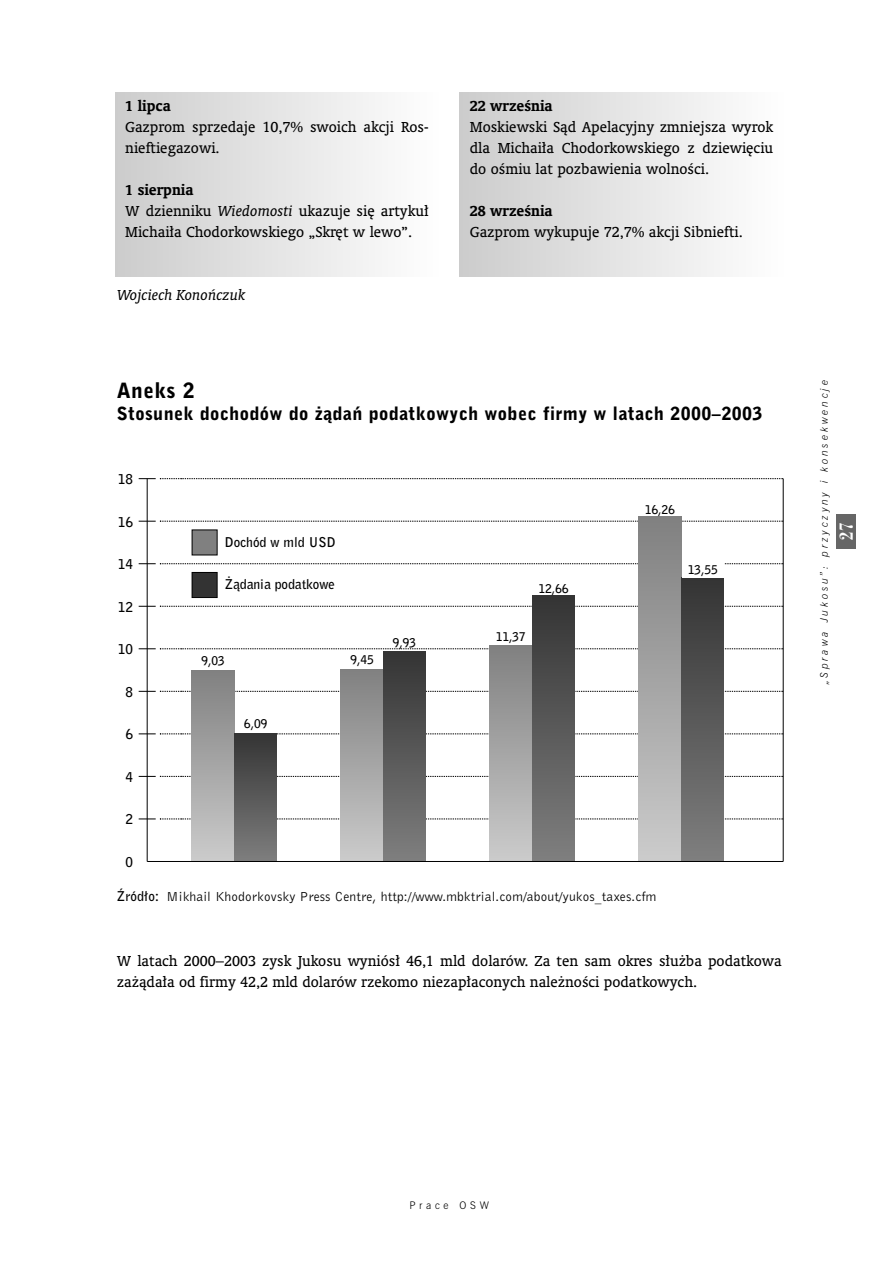
<style>
.page{position:relative;width:893px;height:1262px;background:#fff}
.page>*{position:absolute;margin:0;border:0;box-sizing:border-box;transform-origin:0 0}
.t1{font:900 21px "Bell Gothic PL";letter-spacing:.02em;color:#000}
.t2{font:700 condensed 21px "Bodoni PL";color:#fff}
.t3{font:900 18px "Bell Gothic PL";letter-spacing:.02em;color:#000}
.t4{font:16.5px/21px "Oranda PL";color:#000}
.t5{font:700 16.5px "Oranda PL";color:#000}
.t6{font:italic 16.5px "Oranda PL";color:#000}
.t7{font:13.5px "Bell Gothic PL";letter-spacing:.01em;color:#000}
.t8{font:700 13.5px "Bell Gothic PL";color:#000}
.t9{font:700 12px "Bell Gothic PL";color:#000}
.t10{font:italic 300 10.5px "News Gothic PL";letter-spacing:.26em;color:#000}
.t11{font:300 10.5px "News Gothic PL";letter-spacing:.355em;color:#000}
.s1{font-weight:700}
.s2{font-style:italic}
</style>
<div class="page">
<div style="left:115px;top:92px;width:323px;height:185px;background:linear-gradient(to right,#ccc,#fefefe)"></div>
<div style="left:460px;top:92px;width:323px;height:185px;background:linear-gradient(to right,#ccc,#fefefe)"></div>
<div style="left:836px;top:514px;width:19px;height:34px;background:#666"></div>
<div style="left:192px;top:670px;width:42px;height:191px;background:linear-gradient(to bottom,#818181,#cbcbcb)"></div>
<div style="left:234px;top:733px;width:43px;height:128px;background:linear-gradient(to bottom,#343434,#7d7d7d)"></div>
<hr style="left:147px;top:478px;width:1px;height:383px;background:#000">
<hr style="left:783px;top:478px;width:1px;height:383px;background:#000">
<svg style="left:139px;top:606px;width:644px;height:1px"></svg>
<svg style="left:139px;top:563px;width:644px;height:1px"></svg>
<svg style="left:139px;top:521px;width:644px;height:1px"></svg>
<svg style="left:139px;top:818px;width:644px;height:1px"></svg>
<svg style="left:139px;top:776px;width:644px;height:1px"></svg>
<svg style="left:139px;top:733px;width:644px;height:1px"></svg>
<svg style="left:139px;top:691px;width:644px;height:1px"></svg>
<svg style="left:139px;top:648px;width:644px;height:1px"></svg>
<svg style="left:139px;top:478px;width:644px;height:1px"></svg>
<div style="left:341px;top:669px;width:42px;height:192px;background:linear-gradient(to bottom,#808080,#cbcbcb)"></div>
<div style="left:383px;top:652px;width:43px;height:209px;background:linear-gradient(to bottom,#343434,#7f7f7f)"></div>
<div style="left:489px;top:646px;width:43px;height:215px;background:linear-gradient(to bottom,#808080,#cbcbcb)"></div>
<div style="left:532px;top:595px;width:42px;height:266px;background:linear-gradient(to bottom,#343434,#7f7f7f)"></div>
<div style="left:638px;top:517px;width:43px;height:344px;background:linear-gradient(to bottom,#808080,#cbcbcb)"></div>
<div style="left:681px;top:578px;width:42px;height:283px;background:linear-gradient(to bottom,#343434,#7f7f7f)"></div>
<div style="left:682px;top:563px;width:41px;height:14px;background:#fff"></div>
<hr style="left:147px;top:861px;width:636px;height:1px;background:#000">
<div style="left:192px;top:530px;width:25px;height:25px;background:#808080"></div>
<div style="left:192px;top:572px;width:25px;height:25px;background:#333"></div>
<div style="left:192px;top:572px;width:25px;height:26px;border:1px solid #000"></div>
<p class="t5" style="left:125px;top:100px;width:47px">1 lipca</p>
<p class="t4" style="left:125px;top:118px;width:305px">Gazprom sprzedaje 10,7% swoich akcji Ros&shy;nieftiegazowi.</p>
<p class="t4" style="left:125px;top:181px;width:305px"><span class="s1">1 sierpnia<br></span>W dzienniku <span class="s2">Wiedomosti</span> ukazuje si´ artyku∏<br>Michai∏a Chodorkowskiego „Skr´t w lewo”.</p>
<p class="t6" style="left:117px;top:289px;width:130px">Wojciech Konoƒczuk</p>
<p class="t5" style="left:470px;top:100px;width:84px">22 wrzeÊnia</p>
<p class="t4" style="left:470px;top:118px;width:305px;text-align:justify">Moskiewski Sàd Apelacyjny zmniejsza wyrok dla Michai∏a Chodorkowskiego z dziewi´ciu do oÊmiu lat pozbawienia wolnoÊci.</p>
<p class="t5" style="left:470px;top:205px;width:84px">28 wrzeÊnia</p>
<p class="t4" style="left:470px;top:223px;width:274px">Gazprom wykupuje 72,7% akcji Sibniefti.</p>
<p class="t1" style="left:117px;top:382px;width:79px">Aneks 2</p>
<p class="t3" style="left:117px;top:406px;width:647px">Stosunek dochodów do ˝àdaƒ podatkowych wobec firmy w latach 2000–2003</p>
<p class="t8" style="left:118px;top:474px;width:17px">18</p>
<p class="t8" style="left:118px;top:516px;width:17px">16</p>
<p class="t8" style="left:118px;top:559px;width:17px">14</p>
<p class="t8" style="left:118px;top:601px;width:17px">12</p>
<p class="t8" style="left:118px;top:644px;width:17px">10</p>
<p class="t8" style="left:125px;top:686px;width:9px">8</p>
<p class="t8" style="left:125px;top:729px;width:9px">6</p>
<p class="t8" style="left:125px;top:771px;width:9px">4</p>
<p class="t8" style="left:125px;top:814px;width:9px">2</p>
<p class="t8" style="left:125px;top:856px;width:9px">0</p>
<p class="t8" style="left:225px;top:536px;width:112px">Dochód w mld USD</p>
<p class="t8" style="left:225px;top:579px;width:111px">˚àdania podatkowe</p>
<p class="t9" style="left:201px;top:656px;width:25px">9,03</p>
<p class="t9" style="left:350px;top:655px;width:25px">9,45</p>
<p class="t9" style="left:393px;top:638px;width:25px">9,93</p>
<p class="t9" style="left:244px;top:719px;width:25px">6,09</p>
<p class="t9" style="left:538px;top:584px;width:32px">12,66</p>
<p class="t9" style="left:496px;top:632px;width:32px">11,37</p>
<p class="t9" style="left:644px;top:505px;width:32px">16,26</p>
<p class="t7" style="left:117px;top:892px;width:541px"><span class="s1">èród∏o:</span> Mikhail Khodorkovsky Press Centre, http://www.mbktrial.com/about/yukos_taxes.cfm</p>
<p class="t9" style="left:687px;top:565px;width:32px">13,55</p>
<p class="t4" style="left:117px;top:951px;width:666px">W latach 2000–2003 zysk Jukosu wyniós∏ 46,1 mld dolarów. Za ten sam okres s∏u˝ba podatkowa za˝àda∏a od firmy 42,2 mld dolarów rzekomo niezap∏aconych nale˝noÊci podatkowych.</p>
<p class="t10" style="left:820px;top:684px;width:305px;rotate:-90deg">„Sprawa Jukosu”: przyczyny i konsekwencje</p>
<p class="t2" style="left:838px;top:540px;width:19px;rotate:-90deg">27</p>
<p class="t11" style="left:409px;top:1201px;width:81px">Prace OSW</p>
</div>
